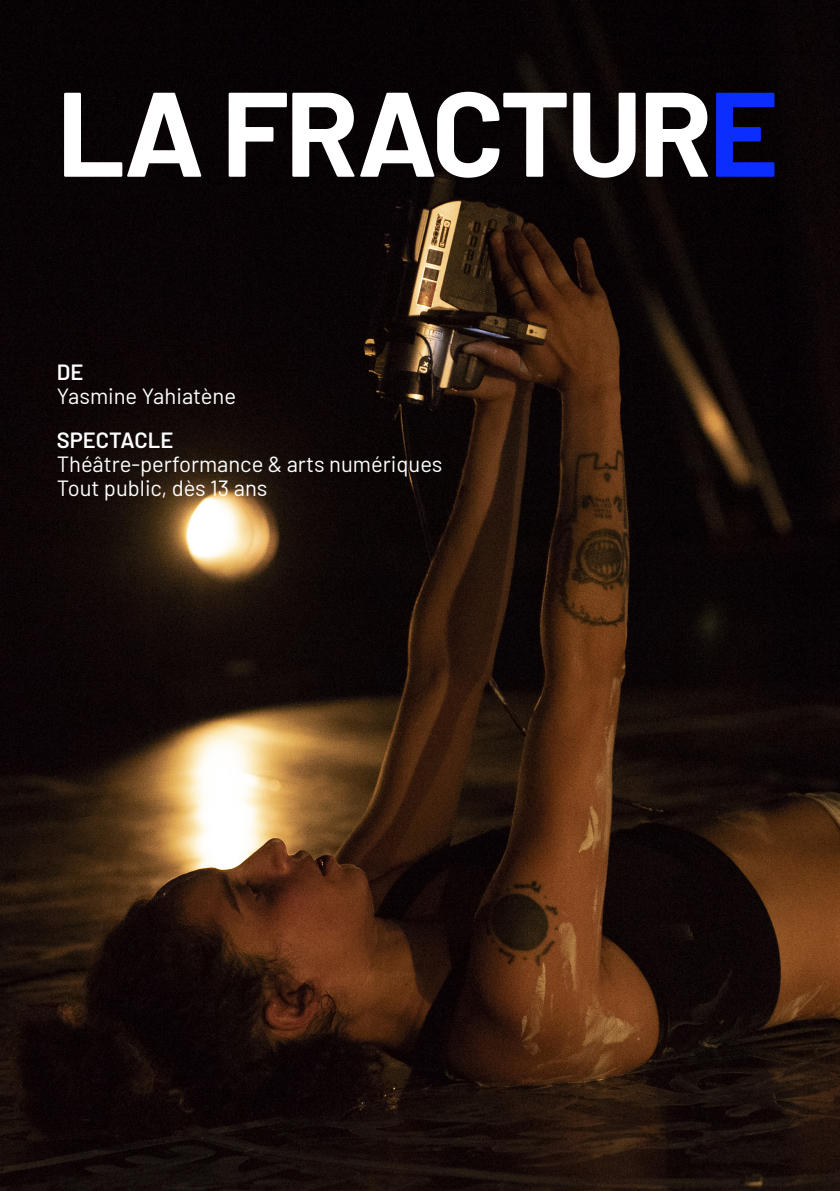
<style>
.page{position:relative;width:840px;height:1191px;background:#fff}
.page>*{position:absolute;margin:0;border:0;box-sizing:border-box;transform-origin:0 0}
.Texte_courant_light{font:700 120px "Barlow";letter-spacing:-.03em;color:#fff}
.Texte_courant_light-2{font:22px/24px "Barlow";color:#fff}
.Texte_courant_light-3{font:600 22px "Barlow";color:#fff}
.s1{color:#0b2dfe}
.s2{font-weight:600}
</style>
<div class="page">
<img style="left:0;top:0;width:839px;height:1191px">
<p class="Texte_courant_light" style="left:57px;top:45px;width:723px">LA FRACTUR<span class="s1">E</span></p>
<p class="Texte_courant_light-3" style="left:57px;top:356px;width:28px">DE</p>
<p class="Texte_courant_light-2" style="left:57px;top:383px;width:181px">Yasmine Yahiatène</p>
<p class="Texte_courant_light-2" style="left:57px;top:426px;width:387px"><span class="s2">SPECTACLE<br></span>Théâtre-performance &amp; arts numériques</p>
<p class="Texte_courant_light-2" style="left:57px;top:474px;width:212px">Tout public, dès 13 ans</p>
</div>
